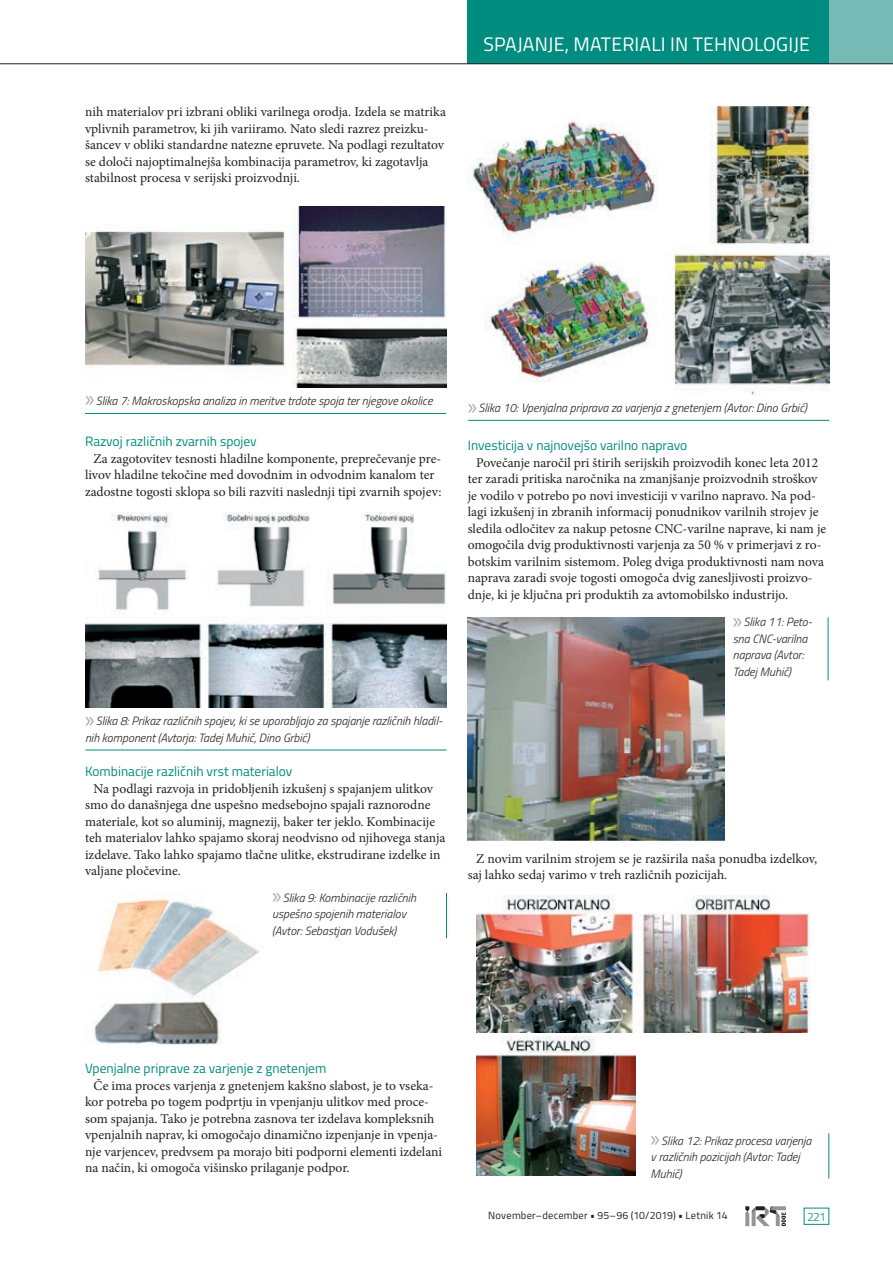
<style>
.page{position:relative;width:893px;height:1263px;background:#fff}
.page>*{position:absolute;margin:0;border:0;box-sizing:border-box;transform-origin:0 0}
.t1{font:19.5px "Titillium";letter-spacing:.01em;color:#fff}
.t2{font:13.5px/16.5px "Minion Pro";color:#231f20}
.t3{font:13.5px "Titillium";color:#008c7e}
.t4{font:italic 300 12px/16.5px "Titillium";color:#231f20}
.t5{font:300 12px "Titillium";color:#008c7e}
.t6{font:10.5px "Titillium";letter-spacing:.02em;color:#231f20}
.s1{font-family:"Myriad Pro";font-weight:400;font-style:normal;font-size:22.5px;color:#a8a9ad}
</style>
<div class="page">
<svg style="left:745px;top:1206px;width:41px;height:20px"></svg>
<div style="left:804px;top:1208px;width:25px;height:17px;border:1px solid #008c7e"></div>
<div style="left:829px;top:0;width:64px;height:64px;background:#75bab4"></div>
<div style="left:468px;top:0;width:361px;height:64px;background:#008c7e"></div>
<img style="left:85px;top:206px;width:361px;height:181px">
<img style="left:85px;top:513px;width:361px;height:195px">
<img style="left:92px;top:899px;width:167px;height:145px">
<img style="left:469px;top:106px;width:360px;height:289px">
<img style="left:468px;top:617px;width:256px;height:223px">
<img style="left:476px;top:896px;width:335px;height:137px">
<img style="left:476px;top:1037px;width:159px;height:138px">
<hr style="left:85px;top:413px;width:361px;height:1px;background:#008c7e">
<hr style="left:468px;top:420px;width:361px;height:1px;background:#008c7e">
<hr style="left:85px;top:750px;width:361px;height:1px;background:#008c7e">
<hr style="left:828px;top:1133px;width:1px;height:45px;background:#008c7e">
<hr style="left:446px;top:893px;width:1px;height:45px;background:#008c7e">
<hr style="left:828px;top:617px;width:1px;height:63px;background:#008c7e">
<hr style="left:0;top:63px;width:893px;height:1px;background:#231f20">
<p class="t2" style="left:85px;top:104px;width:362px">nih materialov pri izbrani obliki varilnega orodja. Izdela se matrika vplivnih parametrov, ki jih variiramo. Nato sledi razrez preizku&shy;šancev v obliki standardne natezne epruvete. Na podlagi rezultatov se določi najoptimalnejša kombinacija parametrov, ki zagotavlja stabilnost procesa v serijski proizvodnji.</p>
<h1 class="t1" style="left:483px;top:30px;width:103px">Spajanje, mate</h1>
<h1 class="t1" style="left:622px;top:30px;width:21px">riali</h1>
<h1 class="t1" style="left:670px;top:30px;width:36px">in tehnolo</h1>
<h1 class="t1" style="left:776px;top:30px;width:33px">gije</h1>
<p class="t4" style="left:85px;top:392px;width:349px"><span class="s1">»</span>Slika 7: Makroskopska analiza in meritve trdote spoja ter njegove okolice</p>
<p class="t3" style="left:85px;top:431px;width:173px">Razvoj različnih zvarnih spojev</p>
<p class="t2" style="left:85px;top:450px;width:358px;text-indent:9px">Za zagotovitev tesnosti hladilne komponente, preprečevanje pre&shy;livov hladilne tekočine med dovodnim in odvodnim kanalom ter zadostne togosti sklopa so bili razviti naslednji tipi zvarnih spojev:</p>
<p class="t4" style="left:85px;top:712px;width:359px"><span class="s1">»</span>Slika 8: Prikaz različnih spojev, ki se uporabljajo za spajanje različnih hladil&shy;nih komponent (Avtorja: Tadej Muhič, Dino Grbić)</p>
<p class="t3" style="left:85px;top:761px;width:209px">Kombinacije različnih vrst materialov</p>
<p class="t2" style="left:85px;top:780px;width:362px;text-indent:9px">Na podlagi razvoja in pridobljenih izkušenj s spajanjem ulitkov smo do današnjega dne uspešno medsebojno spajali raznorodne materiale, kot so aluminij, magnezij, baker ter jeklo. Kombinacije teh materialov lahko spajamo skoraj neodvisno od njihovega stanja izdelave. Tako lahko spajamo tlačne ulitke, ekstrudirane izdelke in valjane pločevine.</p>
<p class="t4" style="left:272px;top:889px;width:145px"><span class="s1">»</span>Slika 9: Kombinacije različnih uspešno spojenih materialov (Avtor: Sebastjan Vodušek)</p>
<p class="t4" style="left:468px;top:399px;width:341px"><span class="s1">»</span>Slika 10: Vpenjalna priprava za varjenja z gnetenjem (Avtor: Dino Grbić)</p>
<p class="t3" style="left:468px;top:436px;width:221px">Investicija v najnovejšo varilno napravo</p>
<p class="t2" style="left:468px;top:454px;width:360px;text-indent:9px">Povečanje naročil pri štirih serijskih proizvodih konec leta 2012 ter zaradi pritiska naročnika na zmanjšanje proizvodnih stroškov je vodilo v potrebo po novi investiciji v varilno napravo. Na pod&shy;lagi izkušenj in zbranih informacij ponudnikov varilnih strojev je sledila odločitev za nakup petosne CNC-varilne naprave, ki nam je omogočila dvig produktivnosti varjenja za 50 % v primerjavi z ro&shy;botskim varilnim sistemom. Poleg dviga produktivnosti nam nova naprava zaradi svoje togosti omogoča dvig zanesljivosti proizvo&shy;dnje, ki je ključna pri produktih za avtomobilsko industrijo.</p>
<p class="t4" style="left:733px;top:613px;width:81px"><span class="s1">»</span>Slika 11: Peto&shy;sna CNC-varilna naprava (Avtor:<br>Tadej Muhič)</p>
<p class="t2" style="left:468px;top:850px;width:351px;text-indent:9px">Z novim varilnim strojem se je razširila naša ponudba izdelkov, saj lahko sedaj varimo v treh različnih pozicijah.</p>
<p class="t3" style="left:85px;top:1058px;width:243px">Vpenjalne priprave za varjenje z gnetenjem</p>
<p class="t2" style="left:85px;top:1077px;width:359px;text-indent:9px">Če ima proces varjenja z gnetenjem kakšno slabost, je to vseka&shy;kor potreba po togem podprtju in vpenjanju ulitkov med proce&shy;som spajanja. Tako je potrebna zasnova ter izdelava kompleksnih vpenjalnih naprav, ki omogočajo dinamično izpenjanje in vpenja&shy;nje varjencev, predvsem pa morajo biti podporni elementi izdelani na način, ki omogoča višinsko prilaganje podpor.</p>
<p class="t4" style="left:651px;top:1132px;width:162px"><span class="s1">»</span>Slika 12: Prikaz procesa varjenja v različnih pozicijah (Avtor: Tadej<br>Muhič)</p>
<p class="t6" style="left:488px;top:1208px;width:241px">November–december • 95–96 (10/2019) • Letnik 14</p>
<p class="t5" style="left:807px;top:1208px;width:20px">221</p>
</div>
